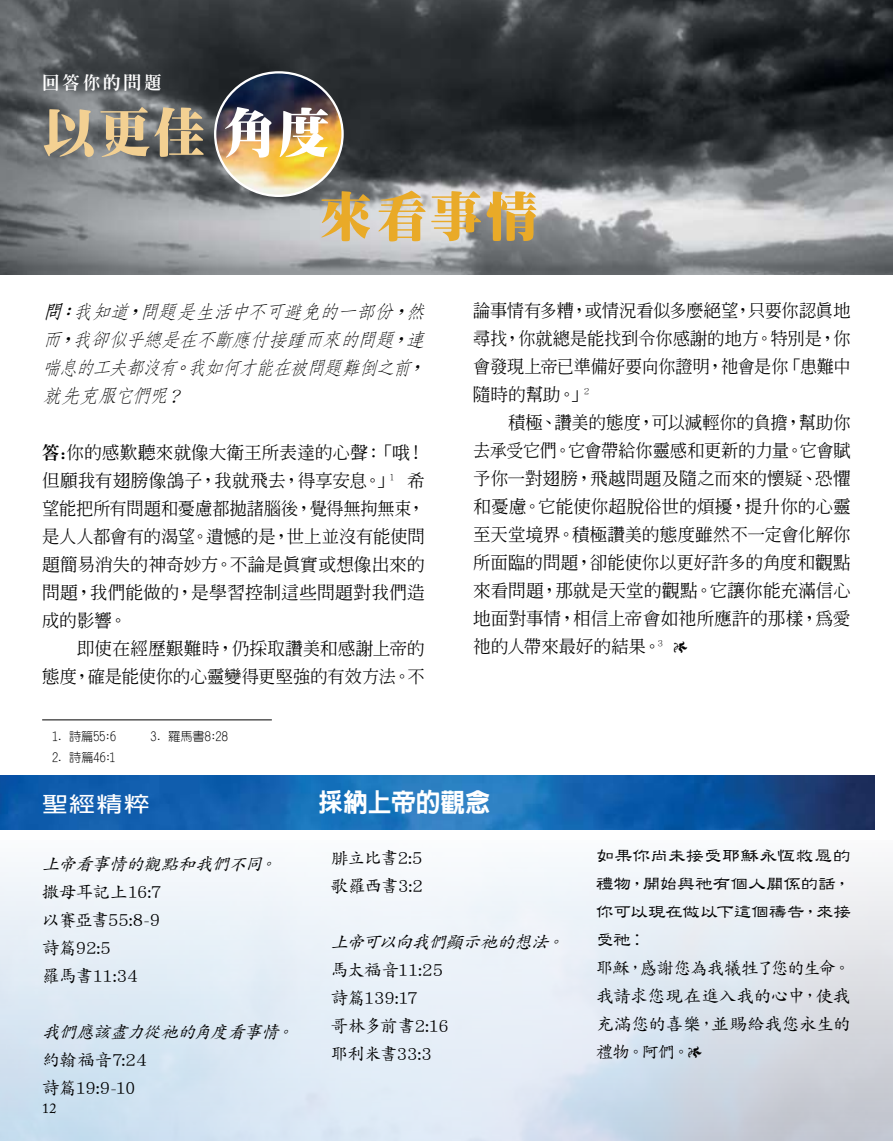
<style>
.page{position:relative;width:893px;height:1141px;background:#fff}
.page>*{position:absolute;margin:0;border:0;box-sizing:border-box;transform-origin:0 0}
.t1{font:900 52.5px "Inn Ming";color:#f3d092}
.t2{font:900 52.5px "Inn Ming";color:#e9aa28}
.t3{font:800 25.9px "Lin Gothic";letter-spacing:.01em;color:#fff;scale:.94 1}
.t4{font:700 21px "Lin Gothic";color:#fff;scale:1.23 1}
.t5{font:italic 300 19.25px/28px "Nan Sung";color:#000;text-align:justify}
.t6{font:500 17.5px/28px "Inn Ming";letter-spacing:-.005em;color:#000;text-align:justify}
.t7{font:17.5px/28px "DF Kai Shu Std W5";letter-spacing:-.03em;color:#000}
.t8{font:17.5px/28px "DF Li Shu Std W5";letter-spacing:.005em;color:#000;text-align:justify}
.t9{font:italic 17.5px "DF Kai Shu Std W5";color:#000}
.t10{font:17.5px/28px "DF Kai Shu Std W5";letter-spacing:-.005em;color:#000}
.t11{font:800 17.5px "Inn Ming";letter-spacing:.165em;color:#fff}
.t12{font:14px "Adobe Caslon Pro";color:#000}
.t13{font:300 12.25px "New Gothic";color:#000}
.s1{color:#fff}
.s2{font-weight:700}
.s3{font-weight:800}
.s4{font-family:"Adobe Garamond Pro";font-weight:400}
.s5{font-family:"Adobe Garamond Pro"}
</style>
<div class="page">
<img style="left:0;top:0;width:893px;height:274px">
<img style="left:0;top:776px;width:875px;height:54px">
<img style="left:215px;top:72px;width:128px;height:124px">
<hr style="left:42px;top:719px;width:230px;height:1px;background:#000">
<p class="t11" style="left:42px;top:74px;width:121px">回答你的問題</p>
<h1 class="t1" style="left:42px;top:105px;width:289px">以更佳 <span class="s1">角度</span></h1>
<h1 class="t2" style="left:320px;top:188px;width:220px">來看事情</h1>
<p class="t5" style="left:42px;top:299px;width:390px"><span class="s2">問：</span>我知道，問題是生活中不可避免的一部份，然而，我卻似乎總是在不斷應付接踵而來的問題，連喘息的工夫都沒有。我如何才能在被問題難倒之前，就先克服它們呢？</p>
<p class="t6" style="left:42px;top:438px;width:384px"><span class="s3">答:</span>你的感歎聽來就像大衛王所表達的心聲：「哦！但願我有翅膀像鴿子，我就飛去，得享安息。」<sup>1</sup> 希望能把所有問題和憂慮都拋諸腦後，覺得無拘無束，是人人都會有的渴望。遺憾的是，世上並沒有能使問題簡易消失的神奇妙方。不論是真實或想像出來的問題，我們能做的，是學習控制這些問題對我們造成的影響。</p>
<p class="t6" style="left:42px;top:634px;width:384px;text-align:right">即使在經歷艱難時，仍採取讚美和感謝上帝的<br>態度，確是能使你的心靈變得更堅強的有效方法。不</p>
<p class="t13" style="left:52px;top:730px;width:66px">1. 詩篇55:6</p>
<p class="t13" style="left:52px;top:751px;width:65px">2. 詩篇46:1</p>
<p class="t13" style="left:150px;top:730px;width:79px">3. 羅馬書8:28</p>
<p class="t6" style="left:473px;top:296px;width:379px">論事情有多糟，或情況看似多麼絕望，只要你認真地尋找，你就總是能找到令你感謝的地方。特別是，你會發現上帝已準備好要向你證明，祂會是你「患難中隨時的幫助。」<sup>2</sup></p>
<p class="t6" style="left:473px;top:408px;width:379px;text-indent:35px">積極、讚美的態度，可以減輕你的負擔，幫助你去承受它們。它會帶給你靈感和更新的力量。它會賦予你一對翅膀，飛越問題及隨之而來的懷疑、恐懼和憂慮。它能使你超脫俗世的煩擾，提升你的心靈至天堂境界。積極讚美的態度雖然不一定會化解你所面臨的問題，卻能使你以更好許多的角度和觀點來看問題，那就是天堂的觀點。它讓你能充滿信心地面對事情，相信上帝會如祂所應許的那樣，為愛祂的人帶來最好的結果。<sup>3</sup> <span class="s4">1</span></p>
<p class="t4" style="left:42px;top:794px;width:89px">聖經精粹</p>
<h2 class="t3" style="left:318px;top:789px;width:184px">採納上帝的觀念</h2>
<p class="t9" style="left:42px;top:854px;width:241px">上帝看事情的觀點和我們不同。</p>
<p class="t7" style="left:42px;top:877px;width:121px">撒母耳記上16:7以賽亞書55:8-9詩篇92:5<br>羅馬書11:34</p>
<p class="t9" style="left:42px;top:1022px;width:258px">我們應該盡力從祂的角度看事情。</p>
<p class="t10" style="left:42px;top:1045px;width:106px">約翰福音7:24詩篇19:9-10</p>
<p class="t12" style="left:42px;top:1100px;width:16px">12</p>
<p class="t7" style="left:331px;top:843px;width:94px">腓立比書2:5歌羅西書3:2</p>
<p class="t9" style="left:331px;top:932px;width:239px">上帝可以向我們顯示祂的想法。</p>
<p class="t7" style="left:331px;top:955px;width:120px">馬太福音11:25詩篇139:17<br>哥林多前書2:16耶利米書33:3</p>
<p class="t8" style="left:596px;top:841px;width:256px">如果你尚未接受耶穌永恆救恩的禮物，開始與祂有個人關係的話，你可以現在做以下這個禱告，來接受祂︰</p>
<p class="t7" style="left:596px;top:953px;width:256px;text-align:justify">耶穌，感謝您為我犧牲了您的生命。我請求您現在進入我的心中，使我充滿您的喜樂，並賜給我您永生的禮物。阿們。<span class="s5">1</span></p>
</div>
